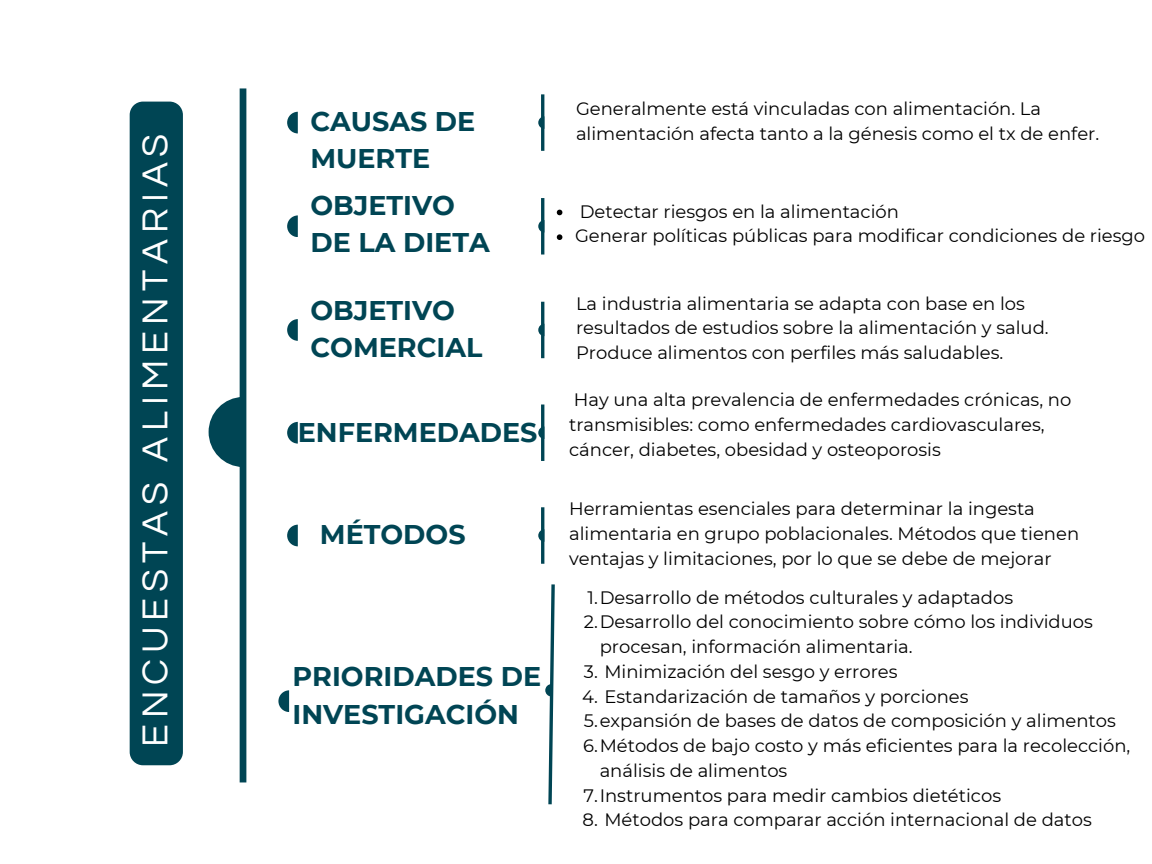
<style>
.page{position:relative;width:1152px;height:864px;background:#fff}
.page>*{position:absolute;margin:0;border:0;box-sizing:border-box;transform-origin:0 0}
.t1{font:37.5px "Questrial";letter-spacing:.16em;color:#fff}
.t2{font:700 27px/37.2px "Montserrat";color:#004554}
.t3{font:18px/24.8px "Montserrat";color:#000}
</style>
<div class="page">
<div style="left:240px;top:88px;width:6px;height:694px;background:#004554"></div>
<svg style="left:209px;top:397px;width:31px;height:70px"></svg>
<div style="left:130px;top:102px;width:53px;height:663px;background:#004554"></div>
<svg style="left:288px;top:112px;width:10px;height:21px"></svg>
<hr style="left:541px;top:94px;width:3px;height:57px;background:#004554">
<svg style="left:539px;top:117px;width:2px;height:11px"></svg>
<svg style="left:557px;top:210px;width:5px;height:5px"></svg>
<svg style="left:557px;top:234px;width:5px;height:6px"></svg>
<svg style="left:288px;top:215px;width:10px;height:22px"></svg>
<hr style="left:541px;top:198px;width:3px;height:57px;background:#004554">
<svg style="left:539px;top:221px;width:2px;height:11px"></svg>
<svg style="left:288px;top:319px;width:10px;height:21px"></svg>
<hr style="left:541px;top:302px;width:3px;height:56px;background:#004554">
<svg style="left:539px;top:325px;width:2px;height:10px"></svg>
<svg style="left:288px;top:422px;width:10px;height:21px"></svg>
<hr style="left:541px;top:405px;width:3px;height:56px;background:#004554">
<svg style="left:539px;top:426px;width:3px;height:12px"></svg>
<svg style="left:288px;top:525px;width:10px;height:21px"></svg>
<hr style="left:541px;top:507px;width:3px;height:57px;background:#004554">
<svg style="left:539px;top:530px;width:2px;height:11px"></svg>
<svg style="left:279px;top:690px;width:10px;height:22px"></svg>
<svg style="left:546px;top:584px;width:9px;height:221px"></svg>
<h1 class="t1" style="left:137px;top:747px;width:615px;rotate:-90deg">ENCUESTAS ALIMENTARIAS</h1>
<p class="t2" style="left:310px;top:103px;width:166px">CAUSAS DE<br>MUERTE</p>
<p class="t3" style="left:576px;top:96px;width:525px">Generalmente está vinculadas con alimentación. La alimentación afecta tanto a la génesis como el tx de enfer.</p>
<p class="t2" style="left:310px;top:187px;width:181px">OBJETIVO<br>DE LA DIETA</p>
<h2 class="t3" style="left:580px;top:199px;width:321px">Detectar riesgos en la alimentación</h2>
<p class="t3" style="left:575px;top:223px;width:572px">Generar políticas públicas para modificar condiciones de riesgo</p>
<p class="t2" style="left:310px;top:292px;width:173px">OBJETIVO<br>COMERCIAL</p>
<p class="t3" style="left:576px;top:291px;width:474px">La industria alimentaria se adapta con base en los resultados de estudios sobre la alimentación y salud.<br>Produce alimentos con perfiles más saludables.</p>
<p class="t2" style="left:298px;top:414px;width:241px">ENFERMEDADES</p>
<p class="t2" style="left:320px;top:516px;width:147px">MÉTODOS</p>
<p class="t2" style="left:292px;top:658px;width:250px">PRIORIDADES DE<br>INVESTIGACIÓN</p>
<h2 class="t3" style="left:569px;top:387px;width:504px">Hay una alta prevalencia de enfermedades crónicas, no transmisibles: como enfermedades cardiovasculares, cáncer, diabetes, obesidad y osteoporosis</h2>
<p class="t3" style="left:569px;top:496px;width:512px">Herramientas esenciales para determinar la ingesta alimentaria en grupo poblacionales. Métodos que tienen ventajas y limitaciones, por lo que se debe de mejorar</p>
<p class="t3" style="left:588px;top:585px;width:427px">1.Desarrollo de métodos culturales y adaptados</p>
<p class="t3" style="left:600px;top:609px;width:495px;text-indent:-16px">2.Desarrollo del conocimiento sobre cómo los individuos procesan, información alimentaria.</p>
<h2 class="t3" style="left:584px;top:659px;width:315px">3. Minimización del sesgo y errores</h2>
<p class="t3" style="left:582px;top:684px;width:388px">4. Estandarización de tamaños y porciones</p>
<p class="t3" style="left:584px;top:708px;width:534px">5.expansión de bases de datos de composición y alimentos</p>
<p class="t3" style="left:600px;top:733px;width:532px;text-indent:-17px">6.Métodos de bajo costo y más eficientes para la recolección, análisis de alimentos</p>
<p class="t3" style="left:584px;top:783px;width:419px">7.Instrumentos para medir cambios dietéticos</p>
<p class="t3" style="left:583px;top:807px;width:511px">8. Métodos para comparar acción internacional de datos</p>
</div>
